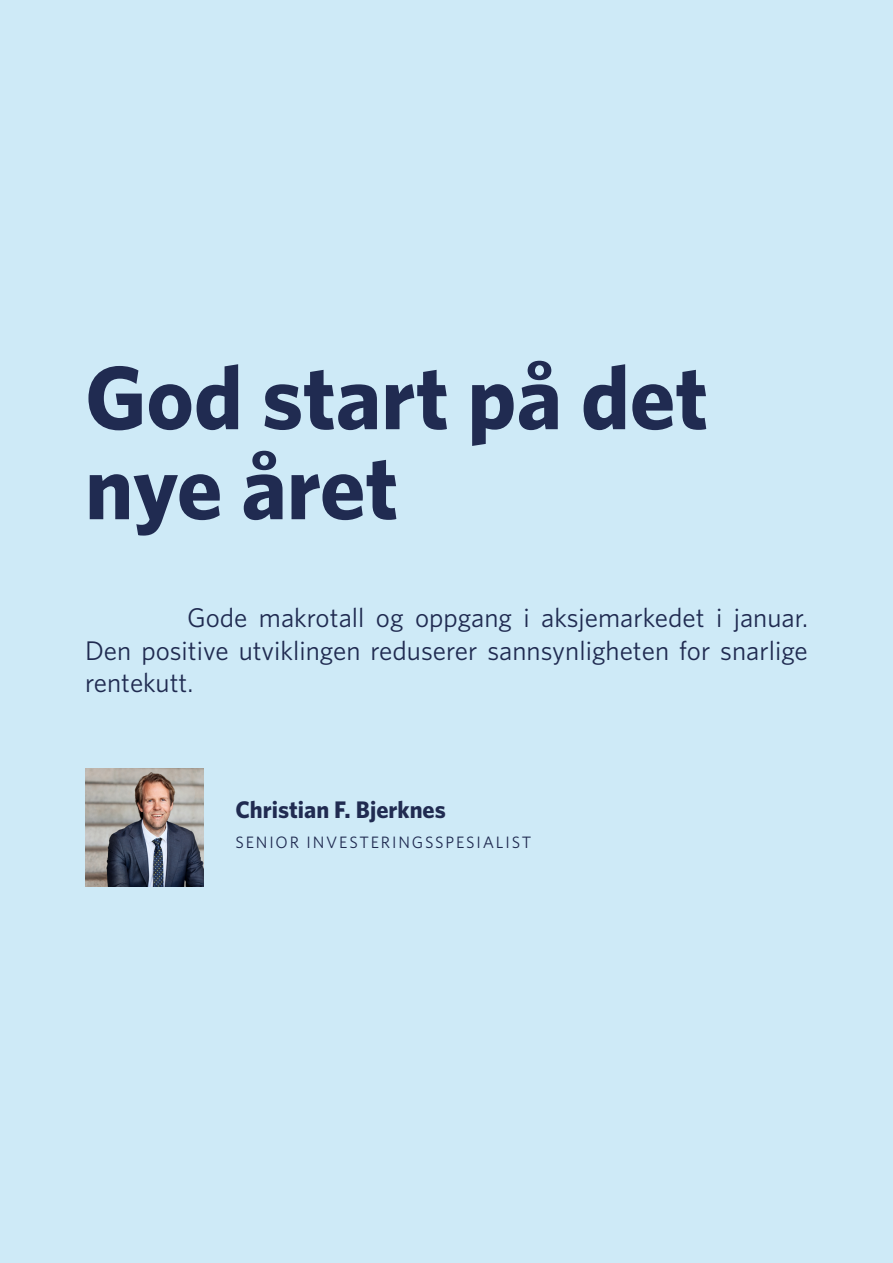
<style>
.page{position:relative;width:893px;height:1263px;background:#ceeaf7}
.page>*{position:absolute;margin:0;border:0;box-sizing:border-box;transform-origin:0 0}
.t1{font:700 90px/90px "Whitney";color:#202b51}
.t2{font:27px/32.4px "Whitney";color:#202b51;text-align:justify}
.t3{font:700 24px "Whitney";color:#202b51}
.t4{font:16.5px "Whitney";letter-spacing:.11em;color:#202b51}
</style>
<div class="page">
<img style="left:85px;top:768px;width:118px;height:118px">
<h1 class="t1" style="left:85px;top:351px;width:624px">God start på det nye året</h1>
<p class="t2" style="left:85px;top:601px;width:724px;text-indent:102px">Gode makrotall og oppgang i aksjemarkedet i januar.<br>Den positive utviklingen reduserer sannsynligheten for snarlige rentekutt.</p>
<p class="t3" style="left:235px;top:794px;width:212px">Christian F. Bjerknes</p>
<p class="t4" style="left:235px;top:831px;width:297px">SENIOR INVESTERINGSSPESIALIST</p>
</div>
